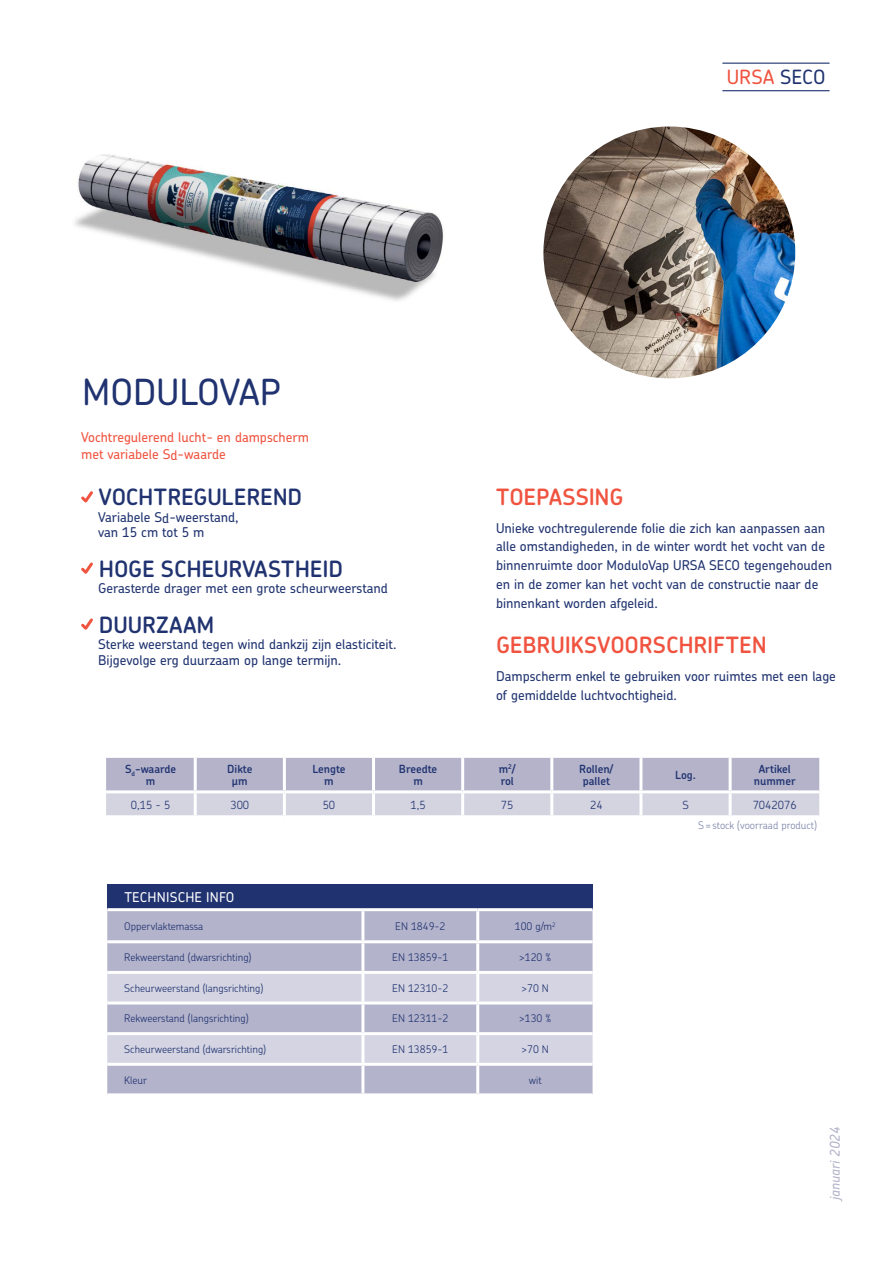
<style>
.page{position:relative;width:893px;height:1263px;background:#fff}
.page>*{position:absolute;margin:0;border:0;box-sizing:border-box;transform-origin:0 0}
.t1{font:500 36px "Chevin Pro";letter-spacing:.005em;color:#203370}
.t2{font:600 22.5px "Chevin Pro";color:#203370}
.t3{font:600 22.5px "Chevin Pro";letter-spacing:-.005em;color:#f0533f}
.t4{font:500 19.65px "Chevin Pro";color:#f0533f}
.t5{font:500 13.5px/18.8px "Chevin Pro";color:#203370}
.t6{font:500 13.5px/16.5px "Chevin Pro";color:#f0533f}
.t7{font:500 13.5px "Chevin Pro";letter-spacing:.015em;color:#fff}
.t8{font:italic 500 13.5px "Chevin Pro";color:#b4b3ca}
.t9{font:600 11.25px/12.8px "Chevin Pro";color:#203370;text-align:center}
.t10{font:300 11.25px "Chevin Pro";color:#203370}
.t11{font:300 10.5px "Chevin Pro";color:#203370}
.t12{font:300 10.5px "Chevin Pro";color:#7c84a9}
.s1{color:#203370}
</style>
<div class="page">
<img style="left:75px;top:154px;width:368px;height:147px">
<div style="left:107px;top:884px;width:486px;height:26px;background:#203370"></div>
<div style="left:107px;top:911px;width:486px;height:29px;background:#b3b3cb"></div>
<div style="left:107px;top:943px;width:486px;height:150px;background:#b3b3cb"></div>
<div style="left:107px;top:974px;width:486px;height:27px;background:#d4d4e2"></div>
<div style="left:107px;top:1035px;width:486px;height:28px;background:#d4d4e2"></div>
<hr style="left:361px;top:974px;width:3px;height:27px;background:#fff">
<hr style="left:476px;top:974px;width:3px;height:27px;background:#fff">
<hr style="left:107px;top:1001px;width:256px;height:3px;background:#fff">
<hr style="left:363px;top:1001px;width:115px;height:3px;background:#fff">
<hr style="left:361px;top:1004px;width:3px;height:28px;background:#fff">
<hr style="left:478px;top:1001px;width:115px;height:3px;background:#fff">
<hr style="left:476px;top:1004px;width:3px;height:28px;background:#fff">
<hr style="left:107px;top:1032px;width:256px;height:3px;background:#fff">
<hr style="left:363px;top:1032px;width:115px;height:3px;background:#fff">
<hr style="left:361px;top:1035px;width:3px;height:28px;background:#fff">
<hr style="left:478px;top:1032px;width:115px;height:3px;background:#fff">
<hr style="left:476px;top:1035px;width:3px;height:28px;background:#fff">
<hr style="left:361px;top:911px;width:3px;height:29px;background:#fff">
<hr style="left:476px;top:911px;width:3px;height:29px;background:#fff">
<hr style="left:361px;top:943px;width:3px;height:28px;background:#fff">
<hr style="left:476px;top:943px;width:3px;height:28px;background:#fff">
<hr style="left:107px;top:971px;width:256px;height:3px;background:#fff">
<hr style="left:363px;top:971px;width:115px;height:3px;background:#fff">
<hr style="left:478px;top:971px;width:115px;height:3px;background:#fff">
<hr style="left:107px;top:1063px;width:256px;height:3px;background:#fff">
<hr style="left:363px;top:1063px;width:115px;height:3px;background:#fff">
<hr style="left:361px;top:1066px;width:3px;height:27px;background:#fff">
<hr style="left:478px;top:1063px;width:115px;height:3px;background:#fff">
<hr style="left:476px;top:1066px;width:3px;height:27px;background:#fff">
<hr style="left:107px;top:908px;width:256px;height:3px;background:#fff">
<hr style="left:363px;top:908px;width:115px;height:3px;background:#fff">
<hr style="left:478px;top:908px;width:115px;height:3px;background:#fff">
<svg style="left:106px;top:758px;width:713px;height:57px;background:#c1c0d3"></svg>
<hr style="left:194px;top:793px;width:3px;height:22px;background:#fff">
<hr style="left:283px;top:793px;width:3px;height:22px;background:#fff">
<hr style="left:372px;top:793px;width:3px;height:22px;background:#fff">
<hr style="left:461px;top:793px;width:3px;height:22px;background:#fff">
<hr style="left:550px;top:793px;width:3px;height:22px;background:#fff">
<hr style="left:639px;top:793px;width:3px;height:22px;background:#fff">
<hr style="left:729px;top:793px;width:3px;height:22px;background:#fff">
<hr style="left:194px;top:758px;width:3px;height:32px;background:#fff">
<hr style="left:283px;top:758px;width:3px;height:32px;background:#fff">
<hr style="left:372px;top:758px;width:3px;height:32px;background:#fff">
<hr style="left:461px;top:758px;width:3px;height:32px;background:#fff">
<hr style="left:550px;top:758px;width:3px;height:32px;background:#fff">
<hr style="left:639px;top:758px;width:3px;height:32px;background:#fff">
<hr style="left:729px;top:758px;width:3px;height:32px;background:#fff">
<hr style="left:106px;top:790px;width:89px;height:3px;background:#fff">
<hr style="left:195px;top:790px;width:89px;height:3px;background:#fff">
<hr style="left:284px;top:790px;width:90px;height:3px;background:#fff">
<hr style="left:374px;top:790px;width:89px;height:3px;background:#fff">
<hr style="left:463px;top:790px;width:89px;height:3px;background:#fff">
<hr style="left:552px;top:790px;width:89px;height:3px;background:#fff">
<hr style="left:641px;top:790px;width:89px;height:3px;background:#fff">
<hr style="left:730px;top:790px;width:89px;height:3px;background:#fff">
<svg style="left:81px;top:491px;width:12px;height:12px"></svg>
<svg style="left:81px;top:562px;width:12px;height:12px"></svg>
<svg style="left:81px;top:618px;width:12px;height:12px"></svg>
<img style="left:543px;top:126px;width:252px;height:252px;border-radius:126px">
<hr style="left:723px;top:63px;width:106px;height:1px;background:#203370">
<hr style="left:723px;top:90px;width:106px;height:1px;background:#203370">
<h3 class="t4" style="left:727px;top:64px;width:100px">URSA <span class="s1">SECO</span></h3>
<h1 class="t1" style="left:82px;top:368px;width:201px">MODULOVAP</h1>
<p class="t6" style="left:81px;top:429px;width:229px">Vochtregulerend lucht- en dampscherm met variabele Sd-waarde</p>
<h2 class="t2" style="left:99px;top:482px;width:205px">VOCHTREGULEREND</h2>
<p class="t5" style="left:98px;top:509px;width:142px;line-height:15px">Variabele Sd-weerstand, van 15 cm tot 5 m</p>
<h2 class="t2" style="left:99px;top:554px;width:246px">HOGE SCHEURVASTHEID</h2>
<p class="t5" style="left:98px;top:578px;width:291px">Gerasterde drager met een grote scheurweerstand</p>
<h2 class="t2" style="left:99px;top:610px;width:117px">DUURZAAM</h2>
<p class="t5" style="left:98px;top:635px;width:300px;line-height:16.2px">Sterke weerstand tegen wind dankzij zijn elasticiteit.<br>Bijgevolge erg duurzaam op lange termijn.</p>
<h2 class="t3" style="left:496px;top:482px;width:129px">TOEPASSING</h2>
<p class="t5" style="left:496px;top:518px;width:337px">Unieke vochtregulerende folie die zich kan aanpassen aan alle omstandigheden, in de winter wordt het vocht van de binnenruimte door ModuloVap URSA SECO tegengehouden en in de zomer kan het vocht van de constructie naar de binnenkant worden afgeleid.</p>
<h2 class="t3" style="left:496px;top:630px;width:272px">GEBRUIKSVOORSCHRIFTEN</h2>
<p class="t5" style="left:496px;top:666px;width:341px">Dampscherm enkel te gebruiken voor ruimtes met een lage of gemiddelde luchtvochtigheid.</p>
<p class="t9" style="left:125px;top:762px;width:53px">S<sub>d</sub>-waarde m</p>
<p class="t9" style="left:227px;top:762px;width:27px">Dikte µm</p>
<p class="t9" style="left:312px;top:762px;width:35px">Lengte m</p>
<p class="t9" style="left:399px;top:762px;width:40px">Breedte m</p>
<p class="t9" style="left:499px;top:762px;width:18px;text-align:left">m<sup>2</sup>/ rol</p>
<p class="t9" style="left:579px;top:762px;width:36px">Rollen/ pallet</p>
<p class="t9" style="left:675px;top:768px;width:22px">Log.</p>
<p class="t9" style="left:754px;top:762px;width:43px">Artikel nummer</p>
<p class="t10" style="left:131px;top:798px;width:41px">0,15 - 5</p>
<p class="t10" style="left:230px;top:798px;width:20px">300</p>
<p class="t10" style="left:323px;top:798px;width:14px">50</p>
<p class="t10" style="left:411px;top:798px;width:17px">1,5</p>
<p class="t10" style="left:501px;top:798px;width:14px">75</p>
<p class="t10" style="left:590px;top:798px;width:14px">24</p>
<p class="t10" style="left:682px;top:798px;width:8px">S</p>
<p class="t10" style="left:753px;top:798px;width:46px">7042076</p>
<p class="t12" style="left:698px;top:818px;width:120px">S=stock (voorraad product)</p>
<p class="t7" style="left:124px;top:888px;width:112px">TECHNISCHE INFO</p>
<p class="t11" style="left:124px;top:919px;width:81px">Oppervlaktemassa</p>
<p class="t11" style="left:395px;top:919px;width:52px">EN 1849-2</p>
<p class="t11" style="left:515px;top:919px;width:42px">100 g/m<sup>2</sup></p>
<p class="t11" style="left:124px;top:950px;width:129px">Rekweerstand (dwarsrichting)</p>
<p class="t11" style="left:392px;top:950px;width:58px">EN 13859-1</p>
<p class="t11" style="left:519px;top:950px;width:34px">&gt;120 %</p>
<p class="t11" style="left:124px;top:981px;width:141px">Scheurweerstand (langsrichting)</p>
<p class="t11" style="left:392px;top:981px;width:58px">EN 12310-2</p>
<p class="t11" style="left:521px;top:981px;width:29px">&gt;70 N</p>
<p class="t11" style="left:124px;top:1011px;width:126px">Rekweerstand (langsrichting)</p>
<p class="t11" style="left:392px;top:1011px;width:58px">EN 12311-2</p>
<p class="t11" style="left:519px;top:1011px;width:34px">&gt;130 %</p>
<p class="t11" style="left:124px;top:1042px;width:143px">Scheurweerstand (dwarsrichting)</p>
<p class="t11" style="left:392px;top:1042px;width:58px">EN 13859-1</p>
<p class="t11" style="left:521px;top:1042px;width:29px">&gt;70 N</p>
<p class="t11" style="left:124px;top:1073px;width:24px">Kleur</p>
<p class="t11" style="left:529px;top:1073px;width:14px">wit</p>
<p class="t8" style="left:826px;top:1200px;width:75px;rotate:-90deg">januari 2024</p>
</div>
